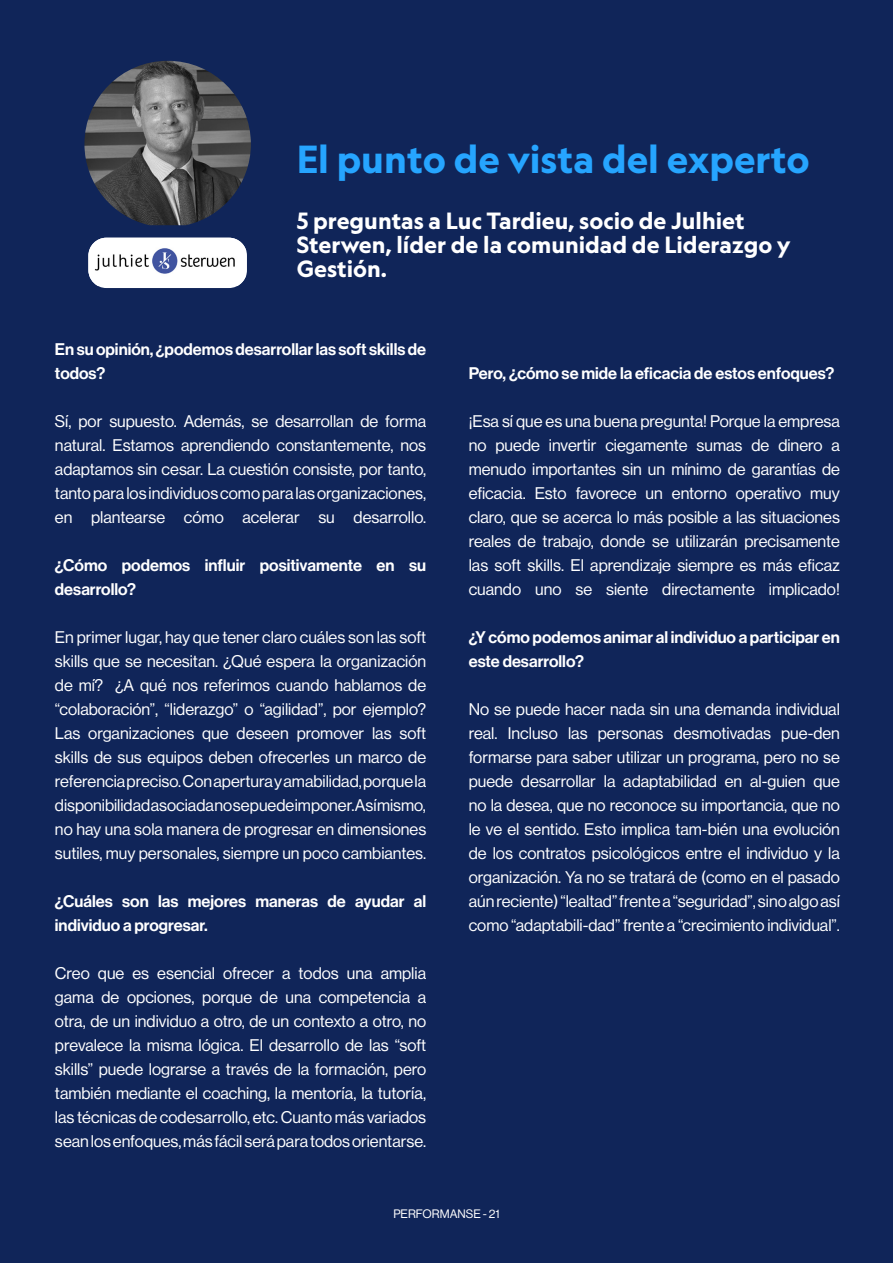
<style>
.page{position:relative;width:893px;height:1263px;background:#102559}
.page>*{position:absolute;margin:0;border:0;box-sizing:border-box;transform-origin:0 0}
.t1{font:700 37.5px "Geograph";color:#26a5ff}
.t2{font:700 22.5px/24px "Geograph";color:#fff}
.t3{font:16.5px/24px "N Haas Grotesk DS Pro 55 Rg";color:#fff;text-align:justify}
.t4{font:16.5px/24px "N Haas Grotesk DS Pro 65 Md";color:#fff}
.t5{font:12px "N Haas Grotesk DS Pro 55 Rg";color:#fff}
</style>
<div class="page">
<img style="left:84px;top:61px;width:167px;height:164px">
<div style="left:88px;top:238px;width:159px;height:50px;background:#fff;border-radius:18px"></div>
<img style="left:88px;top:238px;width:158px;height:48px">
<h1 class="t1" style="left:297px;top:135px;width:515px">El punto de vista del experto</h1>
<h2 class="t2" style="left:297px;top:208px;width:495px">5 preguntas a Luc Tardieu, socio de Julhiet<br>Sterwen, líder de la comunidad de Liderazgo y<br>Gestión.</h2>
<p class="t4" style="left:55px;top:336px;width:373px">En su opinión, ¿podemos desarrollar las soft skills de todos?</p>
<p class="t3" style="left:55px;top:408px;width:373px">Sí, por supuesto. Además, se desarrollan de forma natural. Estamos aprendiendo constantemente, nos adaptamos sin cesar. La cuestión consiste, por tanto, tanto para los individuos como para las organizaciones, en plantearse cómo acelerar su desarrollo.</p>
<p class="t4" style="left:55px;top:552px;width:373px">¿Cómo podemos influir positivamente en su desarrollo?</p>
<p class="t3" style="left:55px;top:624px;width:373px">En primer lugar, hay que tener claro cuáles son las soft skills que se necesitan. ¿Qué espera la organización de mí? ¿A qué nos referimos cuando hablamos de “colaboración”, “liderazgo” o “agilidad”, por ejemplo?<br>Las organizaciones que deseen promover las soft skills de sus equipos deben ofrecerles un marco de referencia preciso. Con apertura y amabilidad, porque la disponibilidad asociada no se puede imponer. Así mismo, no hay una sola manera de progresar en dimensiones sutiles, muy personales, siempre un poco cambiantes.</p>
<p class="t4" style="left:55px;top:888px;width:373px">¿Cuáles son las mejores maneras de ayudar al individuo a progresar.</p>
<p class="t3" style="left:55px;top:960px;width:373px">Creo que es esencial ofrecer a todos una amplia gama de opciones, porque de una competencia a otra, de un individuo a otro, de un contexto a otro, no prevalece la misma lógica. El desarrollo de las “soft skills” puede lograrse a través de la formación, pero también mediante el coaching, la mentoría, la tutoría, las técnicas de codesarrollo, etc. Cuanto más variados sean los enfoques, más fácil será para todos orientarse.</p>
<p class="t4" style="left:469px;top:360px;width:367px">Pero, ¿cómo se mide la eficacia de estos enfoques?</p>
<p class="t3" style="left:469px;top:408px;width:373px">¡Esa sí que es una buena pregunta! Porque la empresa no puede invertir ciegamente sumas de dinero a menudo importantes sin un mínimo de garantías de eficacia. Esto favorece un entorno operativo muy claro, que se acerca lo más posible a las situaciones reales de trabajo, donde se utilizarán precisamente las soft skills. El aprendizaje siempre es más eficaz cuando uno se siente directamente implicado!</p>
<p class="t4" style="left:469px;top:624px;width:373px">¿Y cómo podemos animar al individuo a participar en este desarrollo?</p>
<p class="t3" style="left:469px;top:696px;width:373px">No se puede hacer nada sin una demanda individual real. Incluso las personas desmotivadas pue-den formarse para saber utilizar un programa, pero no se puede desarrollar la adaptabilidad en al-guien que no la desea, que no reconoce su importancia, que no le ve el sentido. Esto implica tam-bién una evolución de los contratos psicológicos entre el individuo y la organización. Ya no se tratará de (como en el pasado aún reciente) “lealtad” frente a “seguridad”, sino algo así como “adaptabili-dad” frente a “crecimiento individual”.</p>
<p class="t5" style="left:393px;top:1205px;width:108px">PERFORMANSE - 21</p>
</div>
